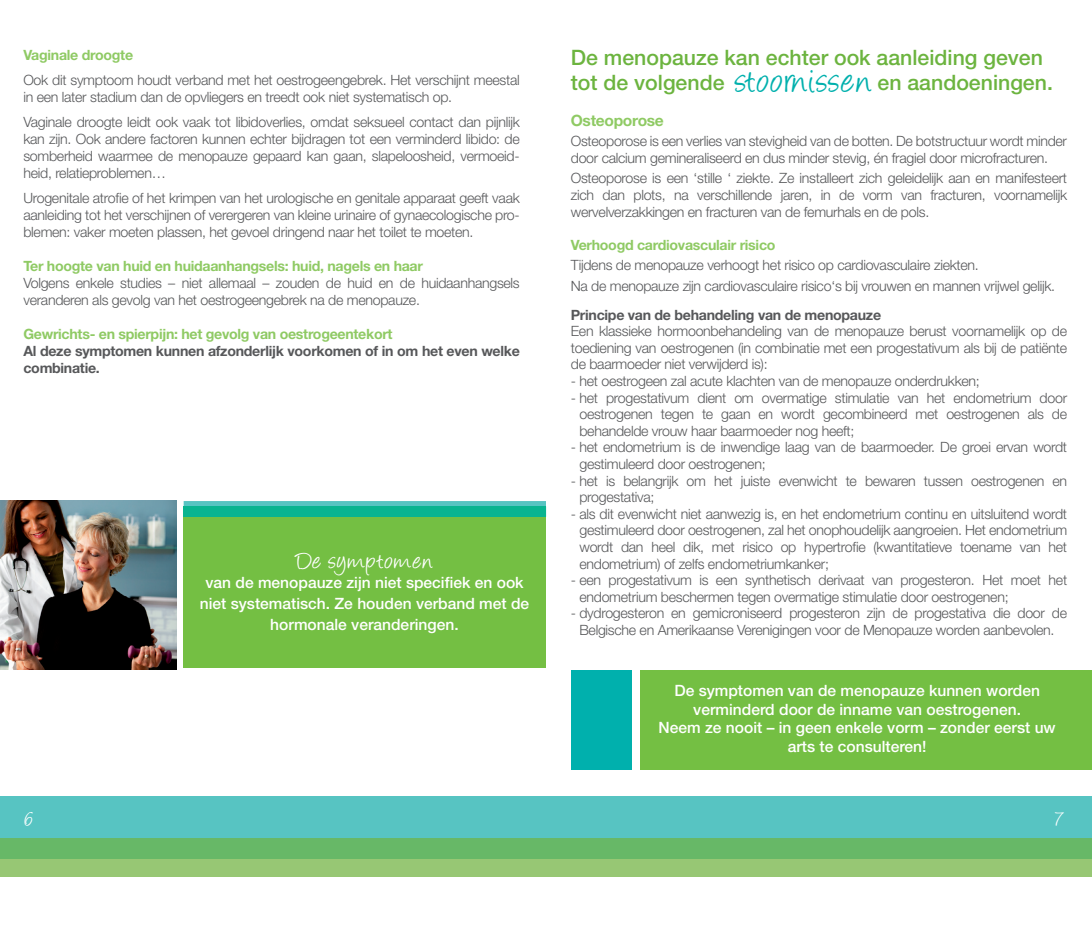
<style>
.page{position:relative;width:1092px;height:943px;background:#fff}
.page>*{position:absolute;margin:0;border:0;box-sizing:border-box;transform-origin:0 0}
.t1{font:28.35px "Angelina";letter-spacing:.045em;color:#fff}
.t2{font:22.75px "Angelina";color:#fff}
.t3{font:500 21.18px/25.6px "Helvetica Neue LT Std";color:#6cb43f}
.t4{font:500 15.58px/18.7px "Helvetica Neue LT Std";color:#fff;text-align:center}
.t5{font:700 15.58px "Helvetica Neue LT Std";letter-spacing:-.02em;color:#8fca64}
.t6{font:300 14.17px/16.6px "Helvetica Neue LT Pro";letter-spacing:-.02em;color:#57585a}
.t7{font:700 14.17px "Helvetica Neue LT Std";letter-spacing:-.02em;color:#8fca64}
.t8{font:700 14.17px/17px "Helvetica Neue LT Std";letter-spacing:-.02em;color:#57585a}
.s1{font-family:"Angelina";font-weight:400;font-size:42.52px;color:#00b0ad}
</style>
<div class="page">
<div style="left:0;top:796px;width:1091px;height:42px;background:#57c4c2"></div>
<div style="left:0;top:859px;width:1091px;height:17px;background:#97c774"></div>
<div style="left:0;top:838px;width:1091px;height:21px;background:#67b867"></div>
<div style="left:184px;top:506px;width:362px;height:162px;background:#74bf43"></div>
<div style="left:184px;top:501px;width:362px;height:5px;background:#57c4c2"></div>
<div style="left:184px;top:506px;width:362px;height:10px;background:#09b490"></div>
<img style="left:0;top:501px;width:176px;height:168px">
<div style="left:640px;top:670px;width:451px;height:99px;background:#74bf43"></div>
<div style="left:570px;top:670px;width:61px;height:99px;background:#00b0ad"></div>
<p class="t7" style="left:23px;top:46px;width:111px">Vaginale droogte</p>
<p class="t6" style="left:23px;top:71px;width:498px">Ook dit symptoom houdt verband met het oestrogeengebrek. Het verschijnt meestal in een later stadium dan de opvliegers en treedt ook niet systematisch op.</p>
<p class="t6" style="left:23px;top:113px;width:498px;text-align:justify">Vaginale droogte leidt ook vaak tot libidoverlies, omdat seksueel contact dan pijnlijk kan zijn. Ook andere factoren kunnen echter bijdragen tot een verminderd libido: de somberheid waarmee de menopauze gepaard kan gaan, slapeloosheid, vermoeid&shy;heid, relatieproblemen…</p>
<p class="t6" style="left:23px;top:189px;width:498px;text-align:justify">Urogenitale atrofie of het krimpen van het urologische en genitale apparaat geeft vaak aanleiding tot het verschijnen of verergeren van kleine urinaire of gynaecologische pro&shy;blemen: vaker moeten plassen, het gevoel dringend naar het toilet te moeten.</p>
<p class="t7" style="left:23px;top:257px;width:401px">Ter hoogte van huid en huidaanhangsels: huid, nagels en haar</p>
<p class="t6" style="left:23px;top:274px;width:498px">Volgens enkele studies – niet allemaal – zouden de huid en de huidaanhangsels veranderen als gevolg van het oestrogeengebrek na de menopauze.</p>
<p class="t7" style="left:23px;top:325px;width:370px">Gewrichts- en spierpijn: het gevolg van oestrogeentekort</p>
<p class="t8" style="left:23px;top:342px;width:498px">Al deze symptomen kunnen afzonderlijk voorkomen of in om het even welke combinatie.</p>
<h1 class="t1" style="left:296px;top:548px;width:138px">De symptomen</h1>
<p class="t4" style="left:200px;top:571px;width:331px;line-height:21.3px">van de menopauze zijn niet specifiek en ook niet systematisch. Ze houden verband met de hormonale veranderingen.</p>
<h3 class="t3" style="left:570px;top:44px;width:483px">De menopauze kan echter ook aanleiding geven tot de volgende <span class="s1">stoornissen</span> en aandoeningen.</h3>
<p class="t5" style="left:570px;top:110px;width:95px">Osteoporose</p>
<p class="t6" style="left:570px;top:133px;width:498px">Osteoporose is een verlies van stevigheid van de botten. De botstructuur wordt minder door calcium gemineraliseerd en dus minder stevig, én fragiel door microfracturen.</p>
<p class="t6" style="left:570px;top:170px;width:498px;text-align:justify">Osteoporose is een ‘stille ‘ ziekte. Ze installeert zich geleidelijk aan en manifesteert zich dan plots, na verschillende jaren, in de vorm van fracturen, voornamelijk wervelverzakkingen en fracturen van de femurhals en de pols.</p>
<p class="t7" style="left:570px;top:236px;width:206px">Verhoogd cardiovasculair risico</p>
<p class="t6" style="left:570px;top:255px;width:486px;line-height:20.7px">Tijdens de menopauze verhoogt het risico op cardiovasculaire ziekten.<br>Na de menopauze zijn cardiovasculaire risico‘s bij vrouwen en mannen vrijwel gelijk.</p>
<p class="t8" style="left:570px;top:306px;width:312px">Principe van de behandeling van de menopauze</p>
<p class="t6" style="left:570px;top:322px;width:498px;text-align:justify">Een klassieke hormoonbehandeling van de menopauze berust voornamelijk op de toediening van oestrogenen (in combinatie met een progestativum als bij de patiënte de baarmoeder niet verwijderd is):</p>
<p class="t6" style="left:570px;top:372px;width:410px">- het oestrogeen zal acute klachten van de menopauze onderdrukken;</p>
<p class="t6" style="left:579px;top:389px;width:489px;text-align:justify;text-indent:-9px">- het progestativum dient om overmatige stimulatie van het endometrium door oestrogenen tegen te gaan en wordt gecombineerd met oestrogenen als de behandelde vrouw haar baarmoeder nog heeft;</p>
<p class="t6" style="left:579px;top:439px;width:489px;text-indent:-9px">- het endometrium is de inwendige laag van de baarmoeder. De groei ervan wordt gestimuleerd door oestrogenen;</p>
<p class="t6" style="left:579px;top:472px;width:489px;text-indent:-9px">- het is belangrijk om het juiste evenwicht te bewaren tussen oestrogenen en progestativa;</p>
<p class="t6" style="left:579px;top:505px;width:489px;text-align:justify;text-indent:-9px">- als dit evenwicht niet aanwezig is, en het endometrium continu en uitsluitend wordt gestimuleerd door oestrogenen, zal het onophoudelijk aangroeien. Het endometrium wordt dan heel dik, met risico op hypertrofie (kwantitatieve toename van het endometrium) of zelfs endometriumkanker;</p>
<p class="t6" style="left:579px;top:571px;width:489px;text-indent:-9px">- een progestativum is een synthetisch derivaat van progesteron. Het moet het endometrium beschermen tegen overmatige stimulatie door oestrogenen;</p>
<p class="t6" style="left:570px;top:604px;width:498px;text-align:center">- dydrogesteron en gemicroniseerd progesteron zijn de progestativa die door de<br>Belgische en Amerikaanse Verenigingen voor de Menopauze worden aanbevolen.</p>
<p class="t4" style="left:658px;top:681px;width:398px">De symptomen van de menopauze kunnen worden verminderd door de inname van oestrogenen.<br>Neem ze nooit – in geen enkele vorm – zonder eerst uw arts te consulteren!</p>
<h2 class="t2" style="left:25px;top:809px;width:10px">6</h2>
<h2 class="t2" style="left:1055px;top:809px;width:9px">7</h2>
</div>
